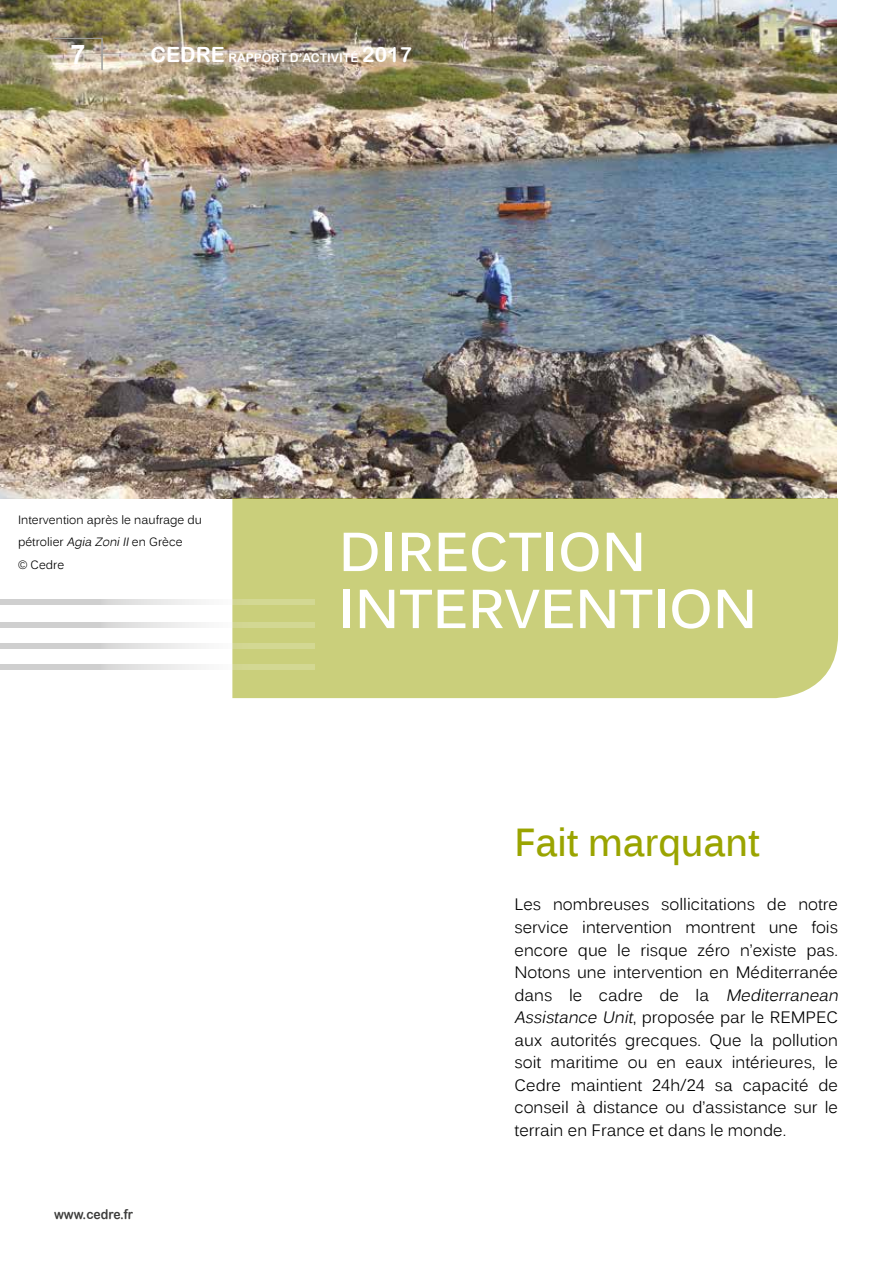
<style>
.page{position:relative;width:893px;height:1263px;background:#fff}
.page>*{position:absolute;margin:0;border:0;box-sizing:border-box;transform-origin:0 0}
.t1{font:700 54px/57px "Kalinga";color:#fff}
.t2{font:700 39px "Kalinga";color:#9aa400;scale:.9 1}
.t3{font:700 27px "Arial";color:#fff}
.t4{font:16.5px/22.5px "Kalinga";color:#000}
.t5{font:13.5px "Arial Rounded MT Bold";color:#3c3c3b;scale:.9 1}
.t6{font:12px/22.5px "Kalinga";color:#000}
.t7{font:12px "Arial Rounded MT Bold";color:#fff}
.s1{font-size:21px}
.s2{font-style:italic}
</style>
<div class="page">
<img style="left:0;top:0;width:836px;height:498px">
<div style="left:232px;top:498px;width:606px;height:200px;background:#cacf7b"></div>
<hr style="left:54px;top:38px;width:49px;height:1px;background:#9d9d9c">
<hr style="left:101px;top:39px;width:2px;height:31px;background:#9d9d9c">
<svg style="left:0;top:622px;width:315px;height:5px"></svg>
<svg style="left:0;top:643px;width:315px;height:5px"></svg>
<svg style="left:0;top:600px;width:315px;height:5px"></svg>
<svg style="left:0;top:665px;width:315px;height:5px"></svg>
<h3 class="t3" style="left:70px;top:36px;width:17px">7</h3>
<p class="t7" style="left:151px;top:51px;width:263px"><span class="s1">CEDRE</span> RAPPORT D’ACTIVITÉ <span class="s1">2017</span></p>
<p class="t6" style="left:18px;top:508px;width:186px">Intervention après le naufrage du pétrolier <span class="s2">Agia ZoniII</span>en Grèce<br>© Cedre</p>
<p class="t5" style="left:54px;top:1206px;width:90px">www.cedre.fr</p>
<h1 class="t1" style="left:339px;top:528px;width:420px">DIRECTION<br>INTERVENTION</h1>
<h2 class="t2" style="left:514px;top:817px;width:274px">Fait marquant</h2>
<p class="t4" style="left:514px;top:894px;width:329px">Les nombreuses sollicitations de notre service intervention montrent une fois encore que le risque zéro n’existe pas.<br>Notons une intervention en Méditerranée d a n s l e c ad re d e l a <span class="s2">Mediterranean Assistance Unit</span>, proposée par le REMPEC aux autorités grecques. Que la pollution soit maritime ou en eaux intérieures, le Cedre maintient 24h/24 sa capacité de conseil à distance ou d’assistance sur le terrain en France et dans le monde.</p>
</div>
